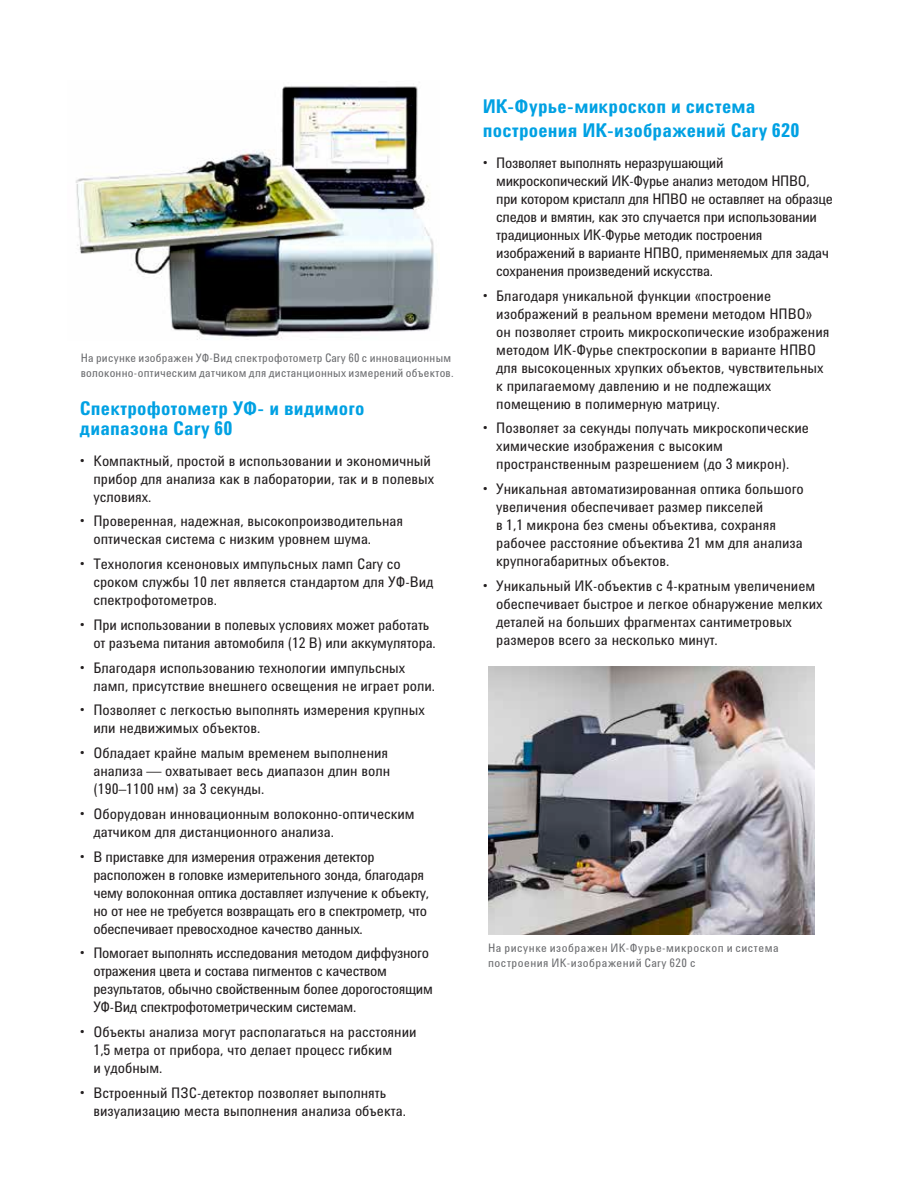
<style>
.page{position:relative;width:918px;height:1188px;background:#fff}
.page>*{position:absolute;margin:0;border:0;box-sizing:border-box;transform-origin:0 0}
.t1{font:700 19.5px/19.5px "Agilent Condensed CFF";letter-spacing:.01em;color:#00a1e3}
.t2{font:15px/18px "Agilent Condensed CFF";color:#231f20}
.t3{font:15px/18px "Agilent Condensed CFF";letter-spacing:-.02em;color:#231f20}
.t4{font:12px/15px "Agilent Cond TT";letter-spacing:.025em;color:#6c6d70}
</style>
<div class="page">
<img style="left:489px;top:666px;width:326px;height:268px">
<img style="left:75px;top:86px;width:359px;height:254px">
<p class="t4" style="left:81px;top:350px;width:374px">На рисунке изображен УФ-Вид спектрофотометр Cary 60 с инновационным волоконно-оптическим датчиком для дистанционных измерений объектов.</p>
<h1 class="t1" style="left:80px;top:398px;width:286px">Спектрофотометр УФ- и видимого диапазона Cary 60</h1>
<p class="t2" style="left:93px;top:451px;width:342px;text-indent:-14px">• Компактный, простой в использовании и экономичный прибор для анализа как в лаборатории, так и в полевых условиях.</p>
<p class="t2" style="left:93px;top:512px;width:311px;text-indent:-14px">• Проверенная, надежная, высокопроизводительная оптическая система с низким уровнем шума.</p>
<p class="t2" style="left:93px;top:554px;width:342px;text-indent:-14px">• Технология ксеноновых импульсных ламп Cary со сроком службы 10 лет является стандартом для УФ-Вид спектрофотометров.</p>
<p class="t2" style="left:93px;top:615px;width:344px;text-indent:-14px">• При использовании в полевых условиях может работать от разъема питания автомобиля (12 В) или аккумулятора.</p>
<p class="t2" style="left:93px;top:658px;width:343px;text-indent:-14px">• Благодаря использованию технологии импульсных ламп, присутствие внешнего освещения не играет роли.</p>
<p class="t2" style="left:93px;top:701px;width:333px;text-indent:-14px">• Позволяет с легкостью выполнять измерения крупных или недвижимых объектов.</p>
<p class="t2" style="left:93px;top:743px;width:298px;text-indent:-14px">• Обладает крайне малым временем выполнения анализа — охватывает весь диапазон длин волн (190–1100 нм) за 3 секунды.</p>
<p class="t2" style="left:93px;top:804px;width:323px;text-indent:-14px">• Оборудован инновационным волоконно-оптическим датчиком для дистанционного анализа.</p>
<p class="t3" style="left:93px;top:847px;width:337px;text-indent:-14px">• В приставке для измерения отражения детектор расположен в головке измерительного зонда, благодаря чему волоконная оптика доставляет излучение к объекту, но от нее не требуется возвращать его в спектрометр, что обеспечивает превосходное качество данных.</p>
<p class="t3" style="left:93px;top:944px;width:341px;text-indent:-14px">• Помогает выполнять исследования методом диффузного отражения цвета и состава пигментов с качеством результатов, обычно свойственным более дорогостоящим УФ-Вид спектрофотометрическим системам.</p>
<p class="t2" style="left:93px;top:1022px;width:325px;text-indent:-14px">• Объекты анализа могут располагаться на расстоянии<br>1,5 метра от прибора, что делает процесс гибким<br>и удобным.</p>
<p class="t2" style="left:93px;top:1083px;width:314px;text-indent:-14px">• Встроенный ПЗС-детектор позволяет выполнять визуализацию места выполнения анализа объекта.</p>
<h1 class="t1" style="left:483px;top:94px;width:318px;line-height:24px">ИК-Фурье-микроскоп и система построения ИК-изображений Cary 620</h1>
<p class="t3" style="left:496px;top:153px;width:338px;text-indent:-14px">• Позволяет выполнять неразрушающий микроскопический ИК-Фурье анализ методом НПВО, при котором кристалл для НПВО не оставляет на образце следов и вмятин, как это случается при использовании традиционных ИК-Фурье методик построения изображений в варианте НПВО, применяемых для задач сохранения произведений искусства.</p>
<p class="t2" style="left:496px;top:286px;width:335px;text-indent:-14px">• Благодаря уникальной функции «построение изображений в реальном времени методом НПВО» он позволяет строить микроскопические изображения методом ИК-Фурье спектроскопии в варианте НПВО для высокоценных хрупких объектов, чувствительных к прилагаемому давлению и не подлежащих помещению в полимерную матрицу.</p>
<p class="t2" style="left:496px;top:419px;width:314px;text-indent:-14px">• Позволяет за секунды получать микроскопические химические изображения с высоким пространственным разрешением (до 3 микрон).</p>
<p class="t2" style="left:496px;top:479px;width:309px;text-indent:-14px">• Уникальная автоматизированная оптика большого увеличения обеспечивает размер пикселей<br>в 1,1 микрона без смены объектива, сохраняя рабочее расстояние объектива 21 мм для анализа крупногабаритных объектов.</p>
<p class="t2" style="left:496px;top:576px;width:328px;text-indent:-14px">• Уникальный ИК-объектив с 4-кратным увеличением обеспечивает быстрое и легкое обнаружение мелких деталей на больших фрагментах сантиметровых размеров всего за несколько минут.</p>
<p class="t4" style="left:488px;top:939px;width:292px">На рисунке изображен ИК-Фурье-микроскоп и система построения ИК-изображений Cary 620 с</p>
</div>
